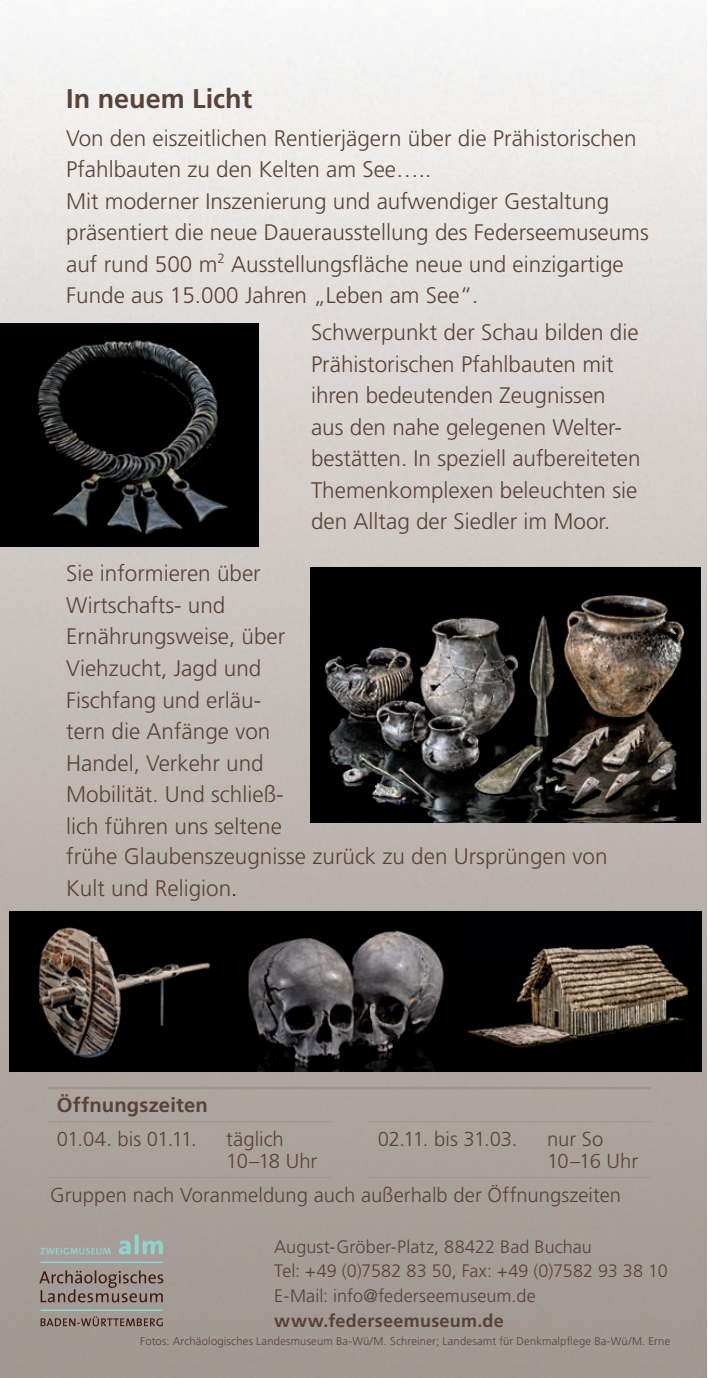
<style>
.page{position:relative;width:708px;height:1378px;background:#fff}
.page>*{position:absolute;margin:0;border:0;box-sizing:border-box;transform-origin:0 0}
.t1{font:700 27px "Frutiger LT Std";color:#594338}
.t2{font:300 22.5px/31.5px "Frutiger LT Std";color:#594338}
.t3{font:300 20.25px/22.5px "Frutiger LT Std";color:#594338}
.t4{font:700 20.25px "Frutiger LT Std";letter-spacing:.01em;color:#594338}
.t5{font:300 18px/24.8px "Frutiger LT Std";letter-spacing:.005em;color:#594338}
.t6{font:700 18px "Frutiger LT Std";letter-spacing:.015em;color:#594338}
.t7{font:300 11.25px "Frutiger LT Std";letter-spacing:.015em;color:#594338}
.s1{color:#231f20}
</style>
<div class="page">
<img style="left:0;top:15px;width:706px;height:1363px">
<svg style="left:39px;top:1270px;width:124px;height:32px"></svg>
<hr style="left:41px;top:1261px;width:122px;height:2px;background:#91d3cb">
<hr style="left:41px;top:1309px;width:122px;height:2px;background:#91d3cb">
<svg style="left:119px;top:1234px;width:44px;height:20px"></svg>
<svg style="left:41px;top:1316px;width:122px;height:10px"></svg>
<svg style="left:41px;top:1247px;width:70px;height:7px"></svg>
<img style="left:310px;top:568px;width:390px;height:255px">
<img style="left:0;top:323px;width:259px;height:224px">
<img style="left:231px;top:911px;width:471px;height:160px">
<img style="left:10px;top:911px;width:221px;height:160px">
<hr style="left:48px;top:1177px;width:169px;height:1px;background:#a7948c">
<hr style="left:217px;top:1177px;width:114px;height:1px;background:#a7948c">
<hr style="left:217px;top:1087px;width:114px;height:2px;background:#a49389">
<hr style="left:217px;top:1121px;width:114px;height:1px;background:#a49389">
<hr style="left:48px;top:1087px;width:169px;height:2px;background:#a49389">
<hr style="left:48px;top:1121px;width:169px;height:1px;background:#a49389">
<hr style="left:369px;top:1121px;width:169px;height:1px;background:#a7948c">
<hr style="left:538px;top:1121px;width:114px;height:1px;background:#a7948c">
<hr style="left:369px;top:1177px;width:169px;height:1px;background:#a7948c">
<hr style="left:538px;top:1177px;width:114px;height:1px;background:#a7948c">
<hr style="left:331px;top:1087px;width:320px;height:2px;background:#a49389">
<p class="t1" style="left:66px;top:83px;width:188px">In neuem Licht</p>
<p class="t2" style="left:66px;top:123px;width:584px">Von den eiszeitlichen Rentierjägern über die Prähistorischen Pfahlbauten zu den Kelten am See…..<br>Mit moderner Inszenierung und aufwendiger Gestaltung präsentiert die neue Dauerausstellung des Federseemuseums auf rund 500 m<sup>2</sup> Ausstellungsfläche neue und einzigartige Funde aus 15.000 Jahren „Leben am See“.</p>
<p class="t2" style="left:311px;top:317px;width:331px">Schwerpunkt der Schau bilden die Prähistorischen Pfahlbauten mit ihren bedeutenden Zeugnissen aus den nahe gelegenen Welter&shy;bestätten. In speziell aufbereiteten Themenkomplexen beleuchten sie den Alltag der Siedler im Moor.</p>
<p class="t2" style="left:66px;top:558px;width:543px">Sie informieren über<br>Wirtschafts- und<br>Ernährungsweise, über<br>Viehzucht, Jagd und<br>Fischfang und erläu-<br>tern die Anfänge von<br>Handel, Verkehr und<br>Mobilität. Und schließ-<br>lich führen uns seltene<br>frühe Glaubenszeugnisse zurück zu den Ursprüngen von<br>Kult und Religion<span class="s1">.</span></p>
<p class="t4" style="left:57px;top:1093px;width:153px">Öffnungszeiten</p>
<p class="t3" style="left:57px;top:1128px;width:142px">01.04. bis 01.11.</p>
<p class="t3" style="left:226px;top:1128px;width:93px">täglich<br>10–18 Uhr</p>
<p class="t3" style="left:378px;top:1128px;width:141px">02.11. bis 31.03.</p>
<p class="t3" style="left:547px;top:1128px;width:93px">nur So<br>10–16 Uhr</p>
<p class="t3" style="left:50px;top:1184px;width:573px">Gruppen nach Voranmeldung auch außerhalb der Öffnungszeiten</p>
<p class="t5" style="left:274px;top:1234px;width:395px">August-Gröber-Platz, 88422 Bad Buchau<br>Tel: +49 (0)7582 83 50, Fax: +49 (0)7582 93 38 10<br>E-Mail: info@federseemuseum.de</p>
<p class="t6" style="left:274px;top:1310px;width:231px">www.federseemuseum.de</p>
<p class="t7" style="left:140px;top:1335px;width:532px">Fotos: Archäologisches Landesmuseum Ba-Wü/M. Schreiner; Landesamt für Denkmalpflege Ba-Wü/M. Erne</p>
</div>
